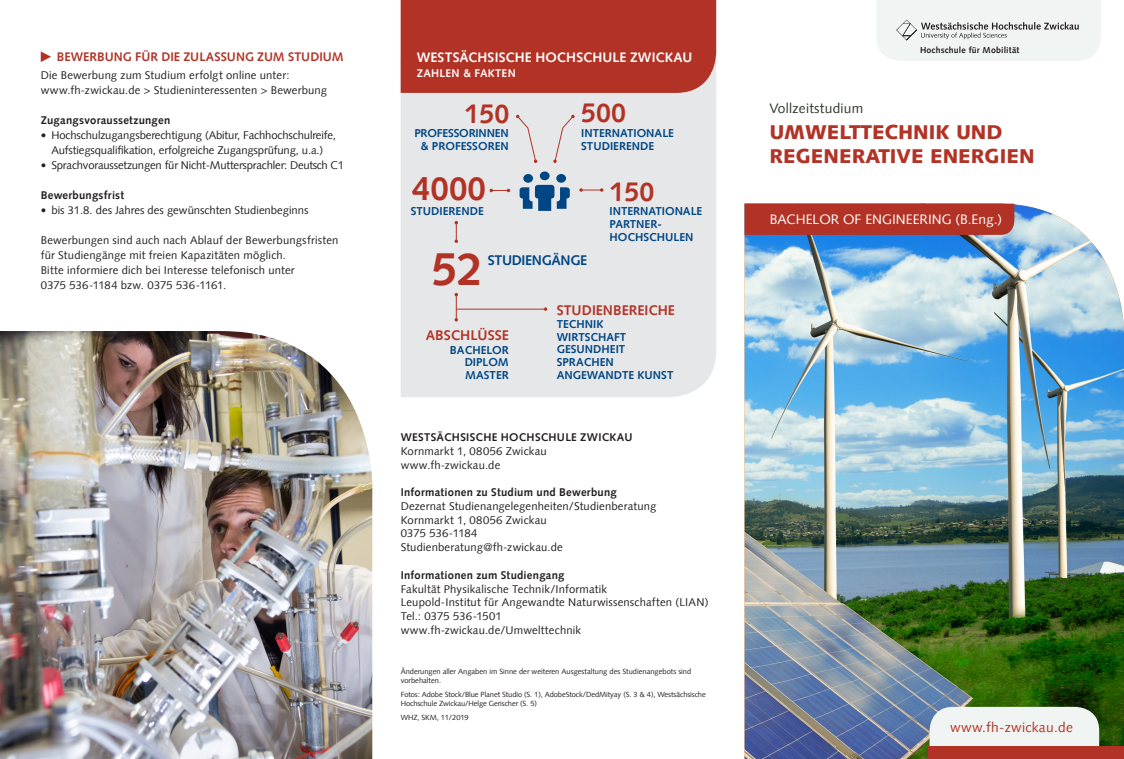
<style>
.page{position:relative;width:1124px;height:759px;background:#fff}
.page>*{position:absolute;margin:0;border:0;box-sizing:border-box;transform-origin:0 0}
.t1{font:700 46.12px "Syntax";color:#b23326}
.t2{font:700 33.25px "Syntax";color:#b23326}
.t3{font:700 26.88px "Syntax";color:#b23326}
.t4{font:900 20px/24px "Syntax";color:#b23326}
.t5{font:700 14.12px "Syntax";color:#b23326}
.t6{font:700 14.12px "Syntax";letter-spacing:-.025em;color:#004684}
.t7{font:700 13.75px "Syntax";letter-spacing:.01em;color:#fff}
.t8{font:13.75px "Syntax";color:#fff}
.t9{font:13.75px "Syntax";letter-spacing:.02em;color:#b23326}
.t10{font:13.75px "Syntax";letter-spacing:.02em;color:#30382b}
.t11{font:700 12.5px "Syntax";color:#b23326}
.t12{font:700 11.5px/12.8px "Syntax";color:#004684}
.t13{font:11.25px/15px "Syntax";letter-spacing:.015em;color:#231f20}
.t14{font:700 11.25px "Syntax";letter-spacing:.02em;color:#231f20}
.t15{font:11.25px/15px "Syntax";letter-spacing:-.01em;color:#231f20}
.t16{font:11.25px "Syntax";letter-spacing:-.015em;color:#231f20}
.t17{font:700 11.25px "Syntax";letter-spacing:.025em;color:#fff}
.t18{font:700 8.75px "Syntax";letter-spacing:.02em;color:#231f20}
.t19{font:7.5px/9px "Syntax";letter-spacing:-.01em;color:#231f20}
</style>
<div class="page">
<img style="left:744px;top:203px;width:379px;height:555px">
<svg style="left:744px;top:203px;width:270px;height:32px;background:#b1362a"></svg>
<svg style="left:877px;top:0;width:223px;height:61px"></svg>
<div style="left:929px;top:706px;width:169px;height:40px;background:#f0f4f2"></div>
<div style="left:928px;top:746px;width:195px;height:12px;background:#b23326"></div>
<img style="left:0;top:331px;width:372px;height:427px">
<div style="left:401px;top:93px;width:315px;height:304px;background:#e6e7e9"></div>
<svg style="left:519px;top:171px;width:50px;height:40px;background:#7195b5"></svg>
<svg style="left:454px;top:293px;width:4px;height:28px"></svg>
<svg style="left:454px;top:221px;width:4px;height:22px"></svg>
<svg style="left:516px;top:115px;width:21px;height:48px"></svg>
<svg style="left:553px;top:115px;width:21px;height:48px"></svg>
<hr style="left:456px;top:308px;width:89px;height:1px;background:#b23326">
<svg style="left:543px;top:307px;width:4px;height:4px"></svg>
<svg style="left:489px;top:189px;width:21px;height:3px"></svg>
<svg style="left:579px;top:188px;width:24px;height:4px"></svg>
<div style="left:400px;top:0;width:316px;height:93px;background:#b23326"></div>
<svg style="left:41px;top:51px;width:10px;height:11px"></svg>
<p class="t11" style="left:57px;top:49px;width:288px">BEWERBUNG FÜR DIE ZULASSUNG ZUM STUDIUM</p>
<p class="t13" style="left:41px;top:67px;width:250px">Die Bewerbung zum Studium erfolgt online unter:</p>
<p class="t13" style="left:41px;top:82px;width:288px">www.fh-zwickau.de &gt; Studieninteressenten &gt; Bewerbung</p>
<p class="t14" style="left:41px;top:113px;width:131px">Zugangsvoraussetzungen</p>
<p class="t15" style="left:51px;top:127px;width:286px">Hochschulzugangsberechtigung (Abitur, Fachhochschulreife,<br>Aufstiegsqualifikation, erfolgreiche Zugangsprüfung, u.a.)</p>
<p class="t16" style="left:51px;top:158px;width:294px">Sprachvoraussetzungen für Nicht-Muttersprachler: Deutsch C1</p>
<p class="t14" style="left:41px;top:188px;width:85px">Bewerbungsfrist</p>
<p class="t13" style="left:51px;top:202px;width:258px">bis 31.8. des Jahres des gewünschten Studienbeginns</p>
<p class="t13" style="left:41px;top:232px;width:299px">Bewerbungen sind auch nach Ablauf der Bewerbungsfristen für Studiengänge mit freien Kapazitäten möglich.<br>Bitte informiere dich bei Interesse telefonisch unter<br>0375 536-1184 bzw. 0375 536-1161.</p>
<p class="t7" style="left:417px;top:49px;width:277px">WESTSÄCHSISCHE HOCHSCHULE ZWICKAU</p>
<p class="t17" style="left:417px;top:66px;width:100px">ZAHLEN &amp; FAKTEN</p>
<p class="t3" style="left:464px;top:98px;width:46px">150</p>
<p class="t12" style="left:414px;top:127px;width:96px;text-align:center">PROFESSORINNEN &amp; PROFESSOREN</p>
<p class="t2" style="left:412px;top:169px;width:76px">4000</p>
<p class="t12" style="left:410px;top:205px;width:74px">STUDIERENDE</p>
<p class="t3" style="left:581px;top:97px;width:46px">500</p>
<p class="t12" style="left:581px;top:127px;width:94px">INTERNATIONALE<br>STUDIERENDE</p>
<p class="t3" style="left:609px;top:176px;width:46px">150</p>
<p class="t12" style="left:609px;top:205px;width:94px">INTERNATIONALE<br>PARTNER-<br>HOCHSCHULEN</p>
<p class="t1" style="left:432px;top:242px;width:53px">52</p>
<p class="t6" style="left:488px;top:252px;width:101px">STUDIENGÄNGE</p>
<p class="t5" style="left:426px;top:326px;width:84px">ABSCHLÜSSE</p>
<p class="t12" style="left:464px;top:343px;width:46px;text-align:justify;text-indent:-15px">BACHELOR DIPLOM MASTER</p>
<p class="t5" style="left:556px;top:302px;width:120px">STUDIENBEREICHE</p>
<p class="t12" style="left:556px;top:317px;width:118px">TECHNIK<br>WIRTSCHAFT<br>GESUNDHEIT<br>SPRACHEN<br>ANGEWANDTE KUNST</p>
<p class="t14" style="left:400px;top:430px;width:233px">WESTSÄCHSISCHE HOCHSCHULE ZWICKAU</p>
<p class="t13" style="left:400px;top:443px;width:148px">Kornmarkt 1, 08056 Zwickau</p>
<p class="t13" style="left:400px;top:457px;width:101px">www.fh-zwickau.de</p>
<p class="t14" style="left:400px;top:485px;width:217px">Informationen zu Studium und Bewerbung</p>
<p class="t13" style="left:400px;top:498px;width:257px">Dezernat Studienangelegenheiten/Studienberatung</p>
<p class="t13" style="left:400px;top:512px;width:148px">Kornmarkt 1, 08056 Zwickau</p>
<p class="t13" style="left:400px;top:526px;width:78px">0375 536-1184</p>
<p class="t13" style="left:400px;top:539px;width:164px">Studienberatung@fh-zwickau.de</p>
<p class="t14" style="left:400px;top:568px;width:165px">Informationen zum Studiengang</p>
<p class="t13" style="left:400px;top:581px;width:208px">Fakultät Physikalische Technik/Informatik</p>
<p class="t13" style="left:400px;top:595px;width:309px;line-height:13.8px">Leupold-Institut für Angewandte Naturwissenschaften (LIAN)<br>Tel.: 0375 536-1501</p>
<p class="t13" style="left:400px;top:622px;width:182px">www.fh-zwickau.de/Umwelttechnik</p>
<p class="t19" style="left:400px;top:666px;width:292px">Änderungen aller Angaben im Sinne der weiteren Ausgestaltung des Studienangebots sind vorbehalten.</p>
<p class="t19" style="left:400px;top:689px;width:306px">Fotos: Adobe Stock/Blue Planet Studio (S. 1), AdobeStock/DedMityay (S. 3 &amp; 4), Westsächsische<br>Hochschule Zwickau/Helge Gerischer (S. 5)</p>
<p class="t19" style="left:400px;top:712px;width:69px">WHZ, SKM, 11/2019</p>
<p class="t10" style="left:769px;top:100px;width:95px">Vollzeitstudium</p>
<p class="t18" style="left:919px;top:45px;width:101px">Hochschule für Mobilität</p>
<p class="t4" style="left:769px;top:120px;width:266px">UMWELTTECHNIK UND<br>REGENERATIVE ENERGIEN</p>
<p class="t8" style="left:769px;top:211px;width:234px">BACHELOR OF ENGINEERING (B.Eng.)</p>
<p class="t9" style="left:950px;top:718px;width:124px">www.fh-zwickau.de</p>
</div>
